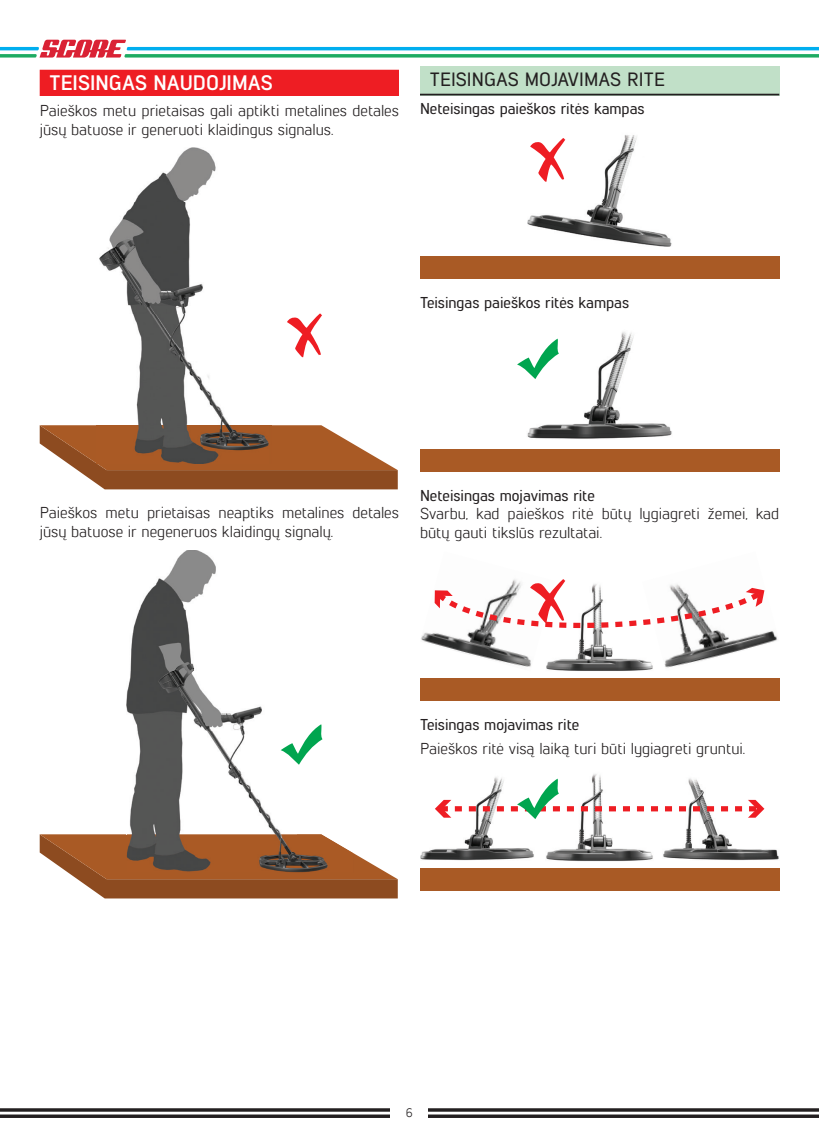
<style>
.page{position:relative;width:819px;height:1141px;background:#fff}
.page>*{position:absolute;margin:0;border:0;box-sizing:border-box;transform-origin:0 0}
.t1{font:700 21px "Lintel";color:#fff}
.t2{font:500 19.25px "Lintel";color:#231f20}
.t3{font:15.75px/18.9px "Lintel";color:#231f20}
.t4{font:500 15.75px "Lintel";color:#231f20}
.t5{font:12.25px "Lintel";color:#231f20}
</style>
<div class="page">
<svg style="left:0;top:40px;width:819px;height:18px"></svg>
<svg style="left:0;top:1108px;width:819px;height:10px"></svg>
<div style="left:390px;top:1107px;width:38px;height:13px;background:#fff"></div>
<div style="left:40px;top:70px;width:359px;height:26px;background:#ee1d23"></div>
<svg style="left:40px;top:425px;width:358px;height:64px"></svg>
<img style="left:97px;top:148px;width:174px;height:315px">
<svg style="left:287px;top:314px;width:35px;height:44px"></svg>
<svg style="left:40px;top:834px;width:358px;height:64px"></svg>
<img style="left:127px;top:550px;width:154px;height:284px">
<img style="left:127px;top:834px;width:226px;height:39px">
<svg style="left:281px;top:724px;width:41px;height:41px"></svg>
<div style="left:420px;top:66px;width:359px;height:29px;background:#c1e0c8"></div>
<hr style="left:420px;top:94px;width:359px;height:1px;background:#231f20">
<div style="left:420px;top:256px;width:359px;height:23px;background:#a95a25"></div>
<img style="left:527px;top:135px;width:145px;height:112px">
<svg style="left:530px;top:138px;width:35px;height:44px"></svg>
<div style="left:420px;top:449px;width:359px;height:23px;background:#a95a25"></div>
<img style="left:527px;top:332px;width:145px;height:107px">
<svg style="left:517px;top:339px;width:42px;height:40px"></svg>
<div style="left:420px;top:678px;width:359px;height:23px;background:#a95a25"></div>
<img style="left:546px;top:628px;width:107px;height:43px">
<img style="left:421px;top:628px;width:110px;height:39px">
<img style="left:664px;top:590px;width:114px;height:78px">
<svg style="left:434px;top:579px;width:330px;height:49px"></svg>
<div style="left:420px;top:868px;width:359px;height:23px;background:#a95a25"></div>
<img style="left:546px;top:774px;width:107px;height:87px">
<img style="left:420px;top:777px;width:114px;height:84px">
<img style="left:663px;top:778px;width:116px;height:82px">
<svg style="left:435px;top:779px;width:329px;height:40px"></svg>
<h1 class="t1" style="left:50px;top:68px;width:225px">TEISINGAS NAUDOJIMAS</h1>
<p class="t3" style="left:40px;top:100px;width:361px">Paieškos metu prietaisas gali aptikti metalines detales jūsų batuose ir generuoti klaidingus signalus.</p>
<p class="t2" style="left:430px;top:66px;width:236px">TEISINGAS MOJAVIMAS RITE</p>
<p class="t4" style="left:420px;top:98px;width:226px">Neteisingas paieškos ritės kampas</p>
<p class="t4" style="left:420px;top:292px;width:210px">Teisingas paieškos ritės kampas</p>
<p class="t3" style="left:40px;top:503px;width:361px">Paieškos metu prietaisas neaptiks metalines detales jūsų batuose ir negeneruos klaidingų signalų.</p>
<p class="t4" style="left:420px;top:484px;width:176px">Neteisingas mojavimas rite</p>
<p class="t3" style="left:420px;top:504px;width:361px">Svarbu, kad paieškos ritė būtų lygiagreti žemei, kad būtų gauti tikslūs rezultatai.</p>
<p class="t4" style="left:420px;top:713px;width:161px">Teisingas mojavimas rite</p>
<p class="t3" style="left:420px;top:738px;width:327px">Paieškos ritė visą laiką turi būti lygiagreti gruntui.</p>
<p class="t5" style="left:406px;top:1104px;width:9px">6</p>
</div>
